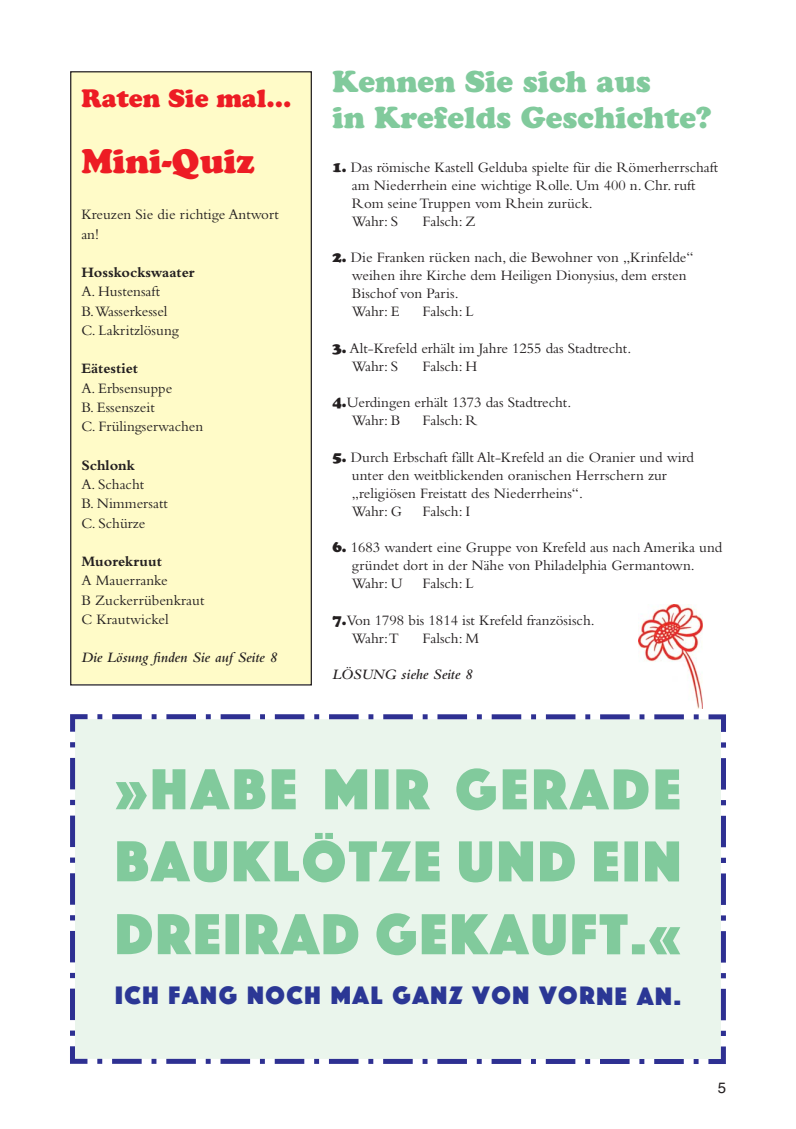
<style>
.page{position:relative;width:796px;height:1129px;background:#fff}
.page>*{position:absolute;margin:0;border:0;box-sizing:border-box;transform-origin:0 0}
.t1{font:60px/72.4px "Phosphate Solid";letter-spacing:.045em;color:#81ca9c;text-align:justify}
.t2{font:33.75px "Cooper Black Std";color:#ed1c24}
.t3{font:30px/36px "Cooper Black Std";color:#81ca9c}
.t4{font:26.25px "Phosphate Solid";letter-spacing:.065em;color:#2b3795}
.t5{font:25px "Cooper Black Std";color:#ed1c24}
.t6{font:15px/18px "Bembo Std";color:#231f20}
.t7{font:italic 600 15px "Bembo Std";color:#231f20}
.t8{font:700 15px "Bembo Std";color:#231f20}
.t9{font:15px "Helvetica";color:#231f20}
.s1{font-family:"Cooper Black Std"}
</style>
<div class="page">
<img style="left:638px;top:604px;width:64px;height:104px">
<div style="left:70px;top:714px;width:656px;height:350px;background:#eaf5ec"></div>
<div style="left:71px;top:72px;width:240px;height:612px;background:#fffbc8"></div>
<div style="left:70px;top:71px;width:242px;height:614px;border:1px solid #231f20"></div>
<h3 class="t5" style="left:81px;top:89px;width:211px">Raten Sie mal…</h3>
<h2 class="t2" style="left:81px;top:149px;width:175px">Mini-Quiz</h2>
<p class="t6" style="left:81px;top:206px;width:199px;line-height:19.2px">Kreuzen Sie die richtige Antwort an!</p>
<p class="t8" style="left:81px;top:267px;width:115px">Hosskockswaater</p>
<p class="t6" style="left:81px;top:283px;width:99px;line-height:19.2px">A. Hustensaft<br>B.Wasserkessel<br>C. Lakritzlösung</p>
<p class="t8" style="left:81px;top:363px;width:58px">Eätestiet</p>
<p class="t6" style="left:81px;top:380px;width:123px;line-height:19.2px">A. Erbsensuppe<br>B. Essenszeit<br>C. Frülingserwachen</p>
<p class="t8" style="left:81px;top:459px;width:55px">Schlonk</p>
<p class="t6" style="left:81px;top:476px;width:88px;line-height:19.2px">A. Schacht<br>B. Nimmersatt<br>C. Schürze</p>
<p class="t8" style="left:81px;top:556px;width:82px">Muorekruut</p>
<p class="t6" style="left:81px;top:572px;width:124px;line-height:19.2px">A Mauerranke<br>B Zuckerrübenkraut<br>C Krautwickel</p>
<p class="t7" style="left:81px;top:652px;width:197px">Die Lösung finden Sie auf Seite 8</p>
<h3 class="t3" style="left:332px;top:67px;width:380px">Kennen Sie sich aus<br>in Krefelds Geschichte?</h3>
<p class="t6" style="left:352px;top:159px;width:368px;text-indent:-19px"><span class="s1">1.</span> Das römische Kastell Gelduba spielte für die Römerherrschaft am Niederrhein eine wichtige Rolle. Um 400 n. Chr. ruft Rom seine Truppen vom Rhein zurück.<br>Wahr: S</p>
<p class="t6" style="left:422px;top:213px;width:54px">Falsch: Z</p>
<p class="t6" style="left:352px;top:250px;width:343px;text-indent:-19px"><span class="s1">2.</span> Die Franken rücken nach, die Bewohner von „Krinfelde“ weihen ihre Kirche dem Heiligen Dionysius, dem ersten Bischof von Paris.<br>Wahr: E</p>
<p class="t6" style="left:422px;top:304px;width:53px">Falsch: L</p>
<p class="t6" style="left:352px;top:340px;width:281px;text-indent:-19px"><span class="s1">3.</span> Alt-Krefeld erhält im Jahre 1255 das Stadtrecht.<br>Wahr: S</p>
<p class="t6" style="left:422px;top:358px;width:56px">Falsch: H</p>
<p class="t6" style="left:352px;top:395px;width:221px;text-indent:-19px"><span class="s1">4.</span>Uerdingen erhält 1373 das Stadtrecht.<br>Wahr: B</p>
<p class="t6" style="left:422px;top:413px;width:56px">Falsch: R</p>
<p class="t6" style="left:352px;top:449px;width:343px;text-indent:-19px"><span class="s1">5.</span> Durch Erbschaft fällt Alt-Krefeld an die Oranier und wird unter den weitblickenden oranischen Herrschern zur „religiösen Freistatt des Niederrheins“.<br>Wahr: G</p>
<p class="t6" style="left:422px;top:503px;width:49px">Falsch: I</p>
<p class="t6" style="left:352px;top:540px;width:372px;text-indent:-19px"><span class="s1">6.</span> 1683 wandert eine Gruppe von Krefeld aus nach Amerika und gründet dort in der Nähe von Philadelphia Germantown.<br>Wahr: U</p>
<p class="t6" style="left:422px;top:576px;width:53px">Falsch: L</p>
<p class="t6" style="left:352px;top:612px;width:244px;text-indent:-19px"><span class="s1">7.</span>Von 1798 bis 1814 ist Krefeld französisch.<br>Wahr:T</p>
<p class="t6" style="left:422px;top:630px;width:58px">Falsch: M</p>
<p class="t7" style="left:332px;top:668px;width:142px">LÖSUNG siehe Seite 8</p>
<h1 class="t1" style="left:115px;top:752px;width:567px">»HABE MIR GERADE BAUKLÖTZE UND EIN DREIRAD GEKAUFT.«</h1>
<h3 class="t4" style="left:115px;top:980px;width:567px">ICH FANG NOCH MAL GANZ VON VORNE AN.</h3>
<p class="t9" style="left:717px;top:1081px;width:10px">5</p>
</div>
